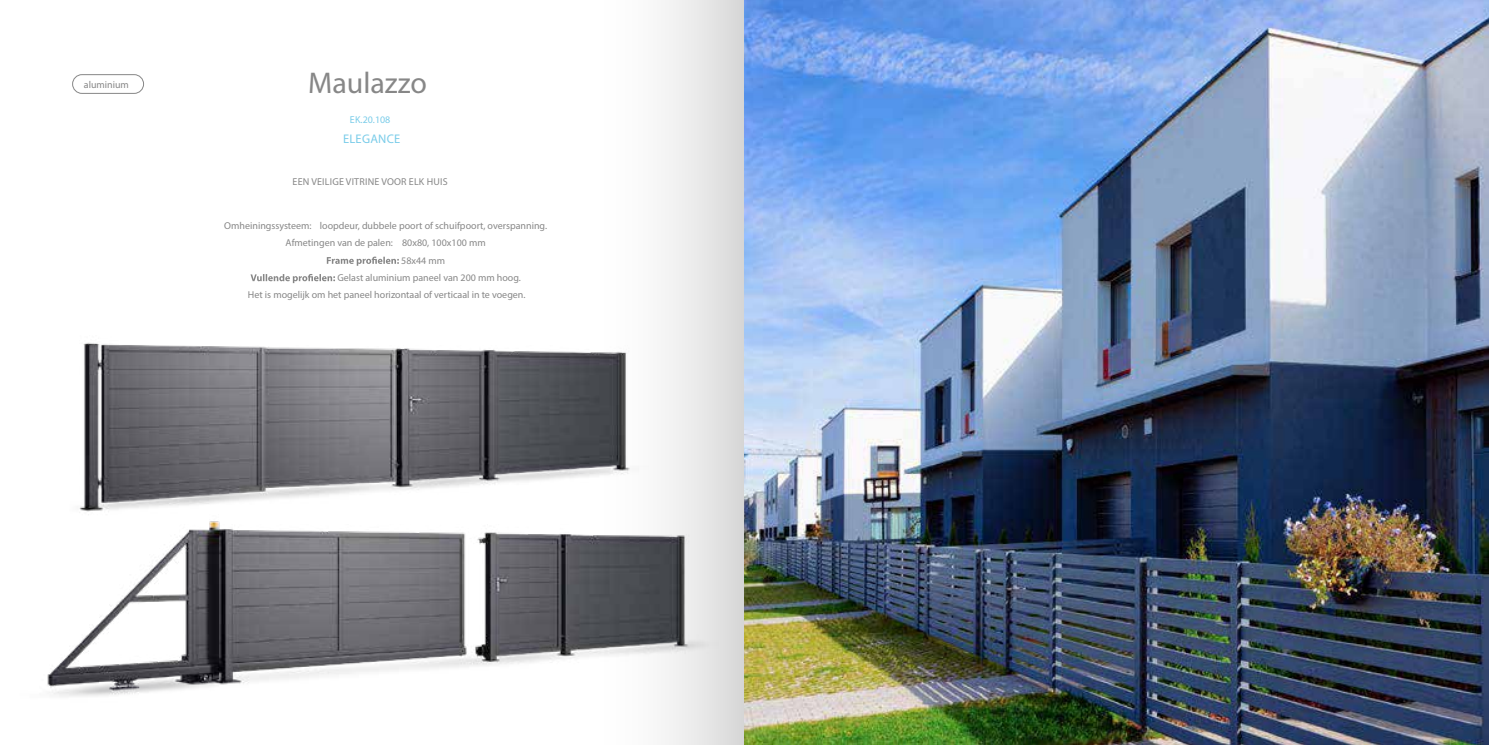
<style>
.page{position:relative;width:1489px;height:745px;background:#fff}
.page>*{position:absolute;margin:0;border:0;box-sizing:border-box;transform-origin:0 0}
.t1{font:700 30px "Myriad Pro";color:#878787}
.t2{font:700 12.5px "Myriad Pro";letter-spacing:.02em;color:#7acce9}
.t3{font:10px "Myriad Pro";color:#878787}
.t4{font:700 10px "Myriad Pro";color:#878787}
.t5{font:600 10px "Myriad Pro";letter-spacing:.02em;color:#878787}
.t6{font:600 10px "Myriad Pro";color:#878787}
.t7{font:700 10px "Myriad Pro";color:#7acce9}
.s1{font-weight:700}
.s2{font-weight:400}
</style>
<div class="page">
<div style="left:584px;top:0;width:160px;height:744px;background:linear-gradient(to right,#fff,#ddd)"></div>
<div style="left:72px;top:74px;width:72px;height:20px;border:1px solid #878787;border-radius:9px"></div>
<svg style="left:327px;top:256px;width:72px;height:9px"></svg>
<svg style="left:250px;top:274px;width:85px;height:9px"></svg>
<img style="left:744px;top:0;width:744px;height:744px">
<img style="left:47px;top:567px;width:678px;height:177px">
<img style="left:79px;top:286px;width:646px;height:281px">
<p class="t6" style="left:84px;top:78px;width:47px">aluminium</p>
<h1 class="t1" style="left:308px;top:64px;width:120px">Maulazzo</h1>
<p class="t7" style="left:350px;top:113px;width:42px">EK.20.108</p>
<p class="t2" style="left:343px;top:131px;width:59px">ELEGANCE</p>
<p class="t5" style="left:292px;top:175px;width:156px">EEN VEILIGE VITRINE VOOR ELK HUIS</p>
<p class="t3" style="left:224px;top:219px;width:324px"><span class="s1">Omheiningssysteem:</span> loopdeur, dubbele poort of schuifpoort, overspanning.</p>
<p class="t4" style="left:286px;top:237px;width:201px">Afmetingen van de palen: <span class="s2">80x80, 100x100 mm</span></p>
<p class="t3" style="left:401px;top:254px;width:45px">58x44 mm</p>
<p class="t3" style="left:337px;top:271px;width:185px">Gelast aluminium paneel van 200 mm hoog.</p>
<p class="t3" style="left:248px;top:289px;width:279px">Het is mogelijk om het paneel horizontaal of verticaal in te voegen.</p>
</div>
